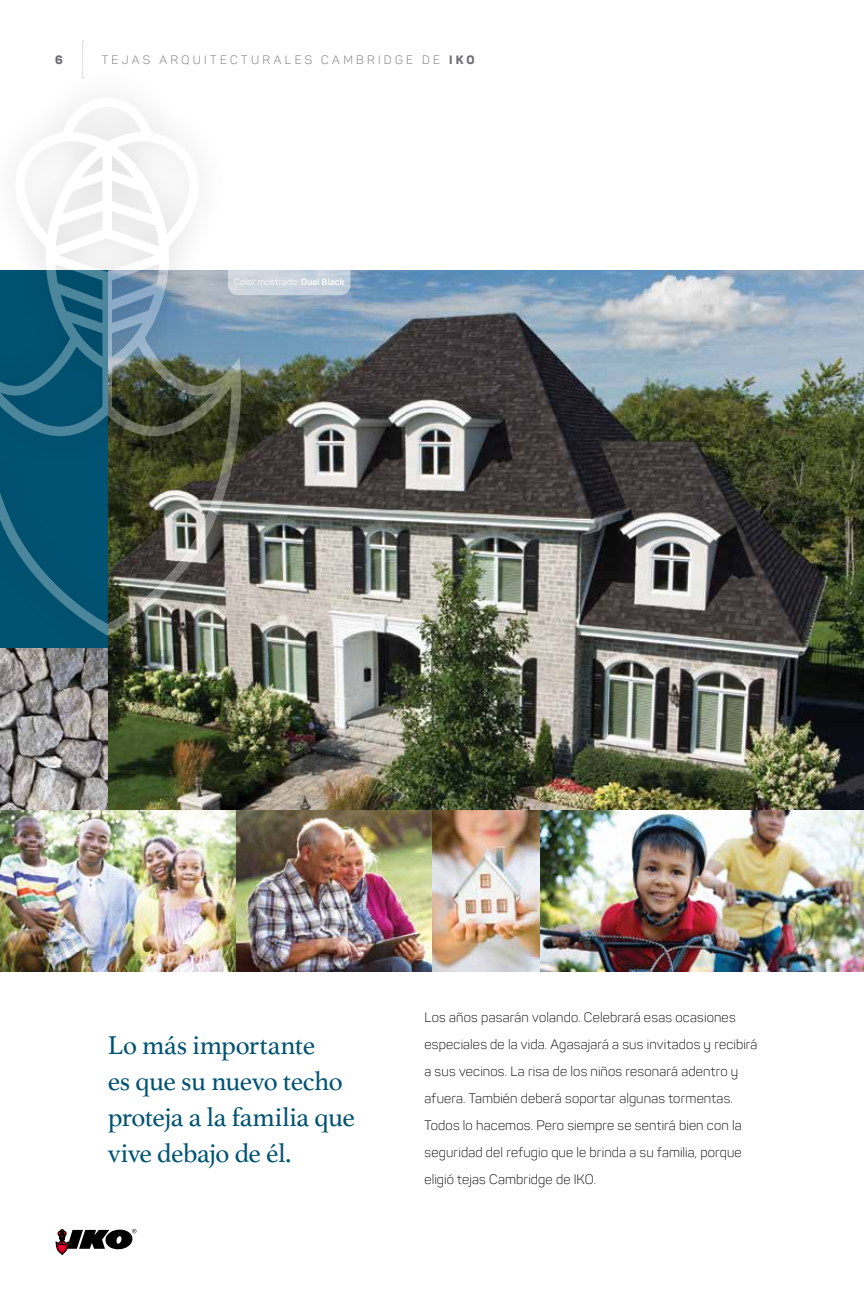
<style>
.page{position:relative;width:864px;height:1296px;background:#fff}
.page>*{position:absolute;margin:0;border:0;box-sizing:border-box;transform-origin:0 0}
.t1{font:27px/36px "Athelas";letter-spacing:-.02em;color:#005373}
.t2{font:300 13.5px/27px "Panton";letter-spacing:.01em;color:#000}
.t3{font:300 12px "Panton";letter-spacing:.28em;color:#6d6e71}
.t4{font:800 12px "Panton";color:#6d6e71}
.t5{font:9px "Panton";letter-spacing:.025em;color:#fff}
.s1{font-weight:800}
.s2{font-weight:700}
</style>
<div class="page">
<svg style="left:55px;top:1228px;width:82px;height:27px"></svg>
<img style="left:0;top:810px;width:864px;height:162px">
<img style="left:108px;top:270px;width:756px;height:540px">
<img style="left:0;top:666px;width:108px;height:144px">
<div style="left:0;top:65px;width:274px;height:601px;background:#000;opacity:.55"></div>
<svg style="left:0;top:97px;width:241px;height:539px"></svg>
<svg style="left:82px;top:41px;width:2px;height:37px"></svg>
<svg style="left:228px;top:269px;width:123px;height:26px;background:#cbd4de"></svg>
<p class="t4" style="left:55px;top:52px;width:9px">6</p>
<p class="t3" style="left:102px;top:52px;width:374px">TEJAS ARQUITECTURALES CAMBRIDGE DE <span class="s1">IKO</span></p>
<p class="t5" style="left:234px;top:277px;width:112px">Color mostrado: <span class="s2">Dual Black</span></p>
<h1 class="t1" style="left:108px;top:1026px;width:249px">Lo más importante<br>es que su nuevo techo proteja a la familia que vive debajo de él.</h1>
<p class="t2" style="left:424px;top:1004px;width:334px">Los años pasarán volando. Celebrará esas ocasiones especiales de la vida. Agasajará a sus invitados y recibirá a sus vecinos. La risa de los niños resonará adentro y afuera. También deberá soportar algunas tormentas.<br>Todos lo hacemos. Pero siempre se sentirá bien con la seguridad del refugio que le brinda a su familia, porque eligió tejas Cambridge de IKO.</p>
</div>
